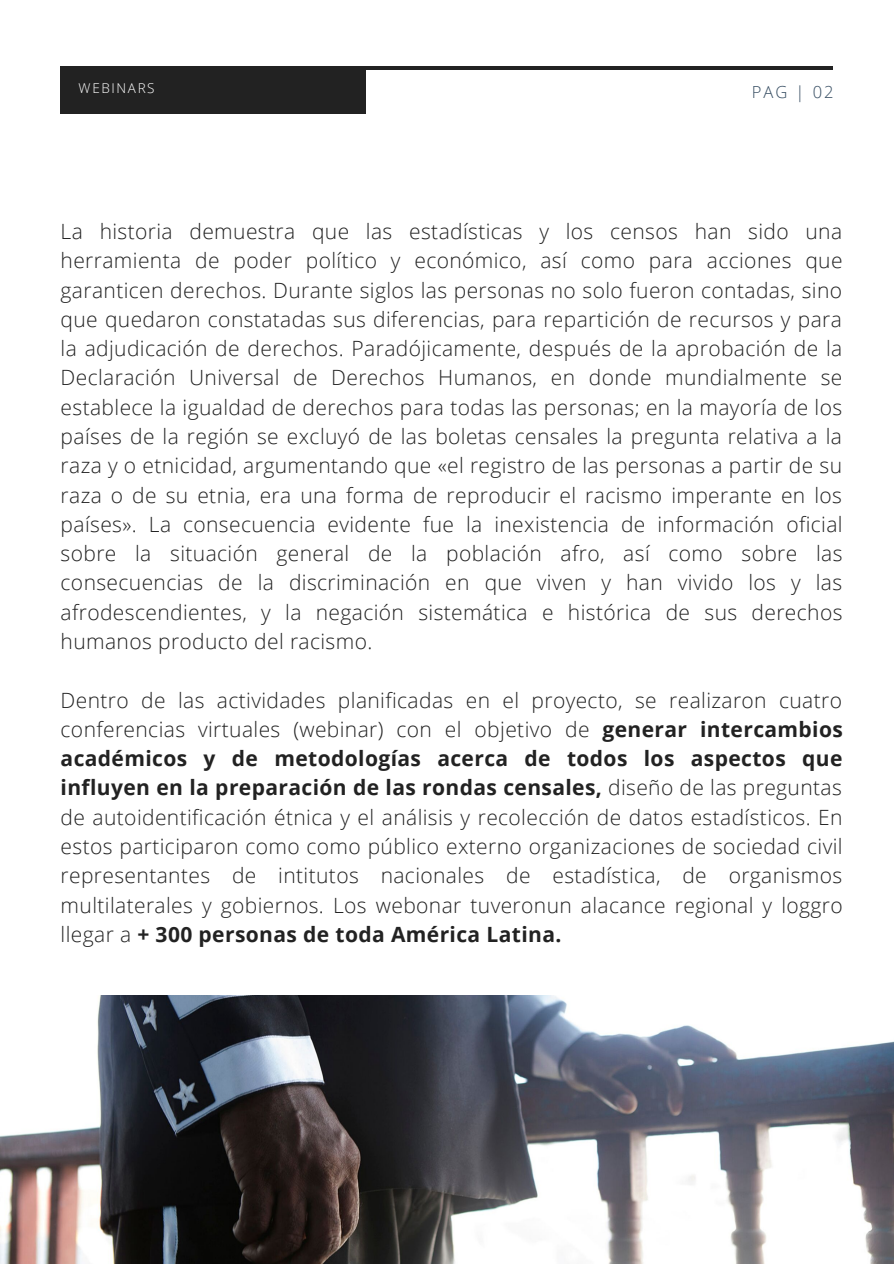
<style>
.page{position:relative;width:894px;height:1264px;background:#fff}
.page>*{position:absolute;margin:0;border:0;box-sizing:border-box;transform-origin:0 0}
.t1{font:300 21px/29.2px "Open Sans";letter-spacing:.02em;color:#222;text-align:justify}
.t2{font:300 16.5px "Open Sans";color:#364d62}
.t3{font:300 13.5px "Open Sans";letter-spacing:.12em;color:#fff}
.s1{font-weight:700}
</style>
<div class="page">
<hr style="left:61px;top:66px;width:771px;height:4px;background:#222">
<div style="left:61px;top:66px;width:305px;height:48px;background:#222"></div>
<img style="left:0;top:995px;width:893px;height:268px">
<p class="t3" style="left:79px;top:79px;width:77px">WEBINARS</p>
<p class="t2" style="left:751px;top:80px;width:83px">PAG | 02</p>
<p class="t1" style="left:61px;top:216px;width:783px">La historia demuestra que las estadísticas y los censos han sido una herramienta de poder político y económico, así como para acciones que garanticen derechos. Durante siglos las personas no solo fueron contadas, sino que quedaron constatadas sus diferencias, para repartición de recursos y para la adjudicación de derechos. Paradójicamente, después de la aprobación de la Declaración Universal de Derechos Humanos, en donde mundialmente se establece la igualdad de derechos para todas las personas; en la mayoría de los países de la región se excluyó de las boletas censales la pregunta relativa a la raza y o etnicidad, argumentando que «el registro de las personas a partir de su raza o de su etnia, era una forma de reproducir el racismo imperante en los países». La consecuencia evidente fue la inexistencia de información oficial sobre la situación general de la población afro, así como sobre las consecuencias de la discriminación en que viven y han vivido los y las afrodescendientes, y la negación sistemática e histórica de sus derechos humanos producto del racismo.</p>
<p class="t1" style="left:61px;top:684px;width:783px">Dentro de las actividades planificadas en el proyecto, se realizaron cuatro conferencias virtuales (webinar) con el objetivo de <span class="s1">generar intercambios académicos y de metodologías acerca de todos los aspectos que influyen en la preparación de las rondas censales,</span> diseño de las preguntas de autoidentificación étnica y el análisis y recolección de datos estadísticos. En estos participaron como como público externo organizaciones de sociedad civil representantes de intitutos nacionales de estadística, de organismos multilaterales y gobiernos. Los webonar tuveronun alacance regional y loggro llegar a <span class="s1">+ 300 personas de toda América Latina.</span></p>
</div>
